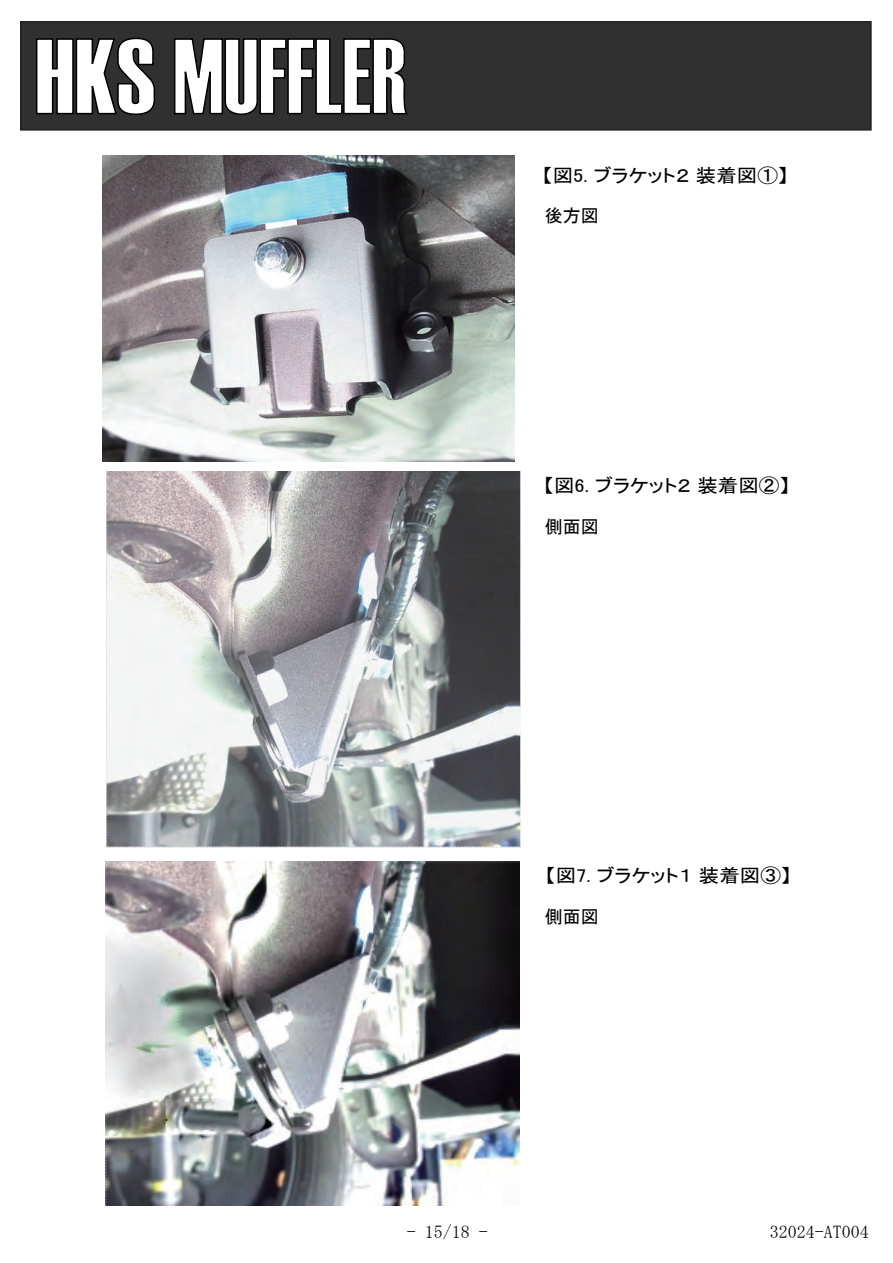
<style>
.page{position:relative;width:893px;height:1263px;background:#fff}
.page>*{position:absolute;margin:0;border:0;box-sizing:border-box;transform-origin:0 0}
.t1{font:106.5px "Haettenschweiler";color:#fff}
.t2{font:18.6px "MS P Gothic";color:#000;scale:1.1 1}
.t3{font:18px "MS Mincho";color:#000}
.t4{font:18px "MS Gothic";color:#000}
</style>
<div class="page">
<div style="left:21px;top:22px;width:849px;height:108px;background:#303030"></div>
<div style="left:20px;top:21px;width:851px;height:110px;border:2px solid #000"></div>
<svg style="left:36px;top:37px;width:119px;height:78px"></svg>
<svg style="left:174px;top:38px;width:234px;height:77px"></svg>
<img style="left:102px;top:155px;width:413px;height:306px">
<img style="left:107px;top:472px;width:414px;height:376px">
<img style="left:105px;top:862px;width:415px;height:343px">
<h1 class="t1" style="left:35px;top:4px;width:373px">HKS MUFFLER</h1>
<p class="t2" style="left:542px;top:166px;width:225px">【図5. ブラケット２ 装着図①】</p>
<p class="t4" style="left:544px;top:207px;width:55px">後方図</p>
<p class="t2" style="left:544px;top:476px;width:225px">【図6. ブラケット２ 装着図②】</p>
<p class="t4" style="left:544px;top:517px;width:55px">側面図</p>
<p class="t2" style="left:545px;top:866px;width:225px">【図7. ブラケット１ 装着図③】</p>
<p class="t4" style="left:544px;top:907px;width:55px">側面図</p>
<p class="t3" style="left:406px;top:1222px;width:82px">- 15/18 -</p>
<p class="t3" style="left:770px;top:1222px;width:100px">32024-AT004</p>
</div>
